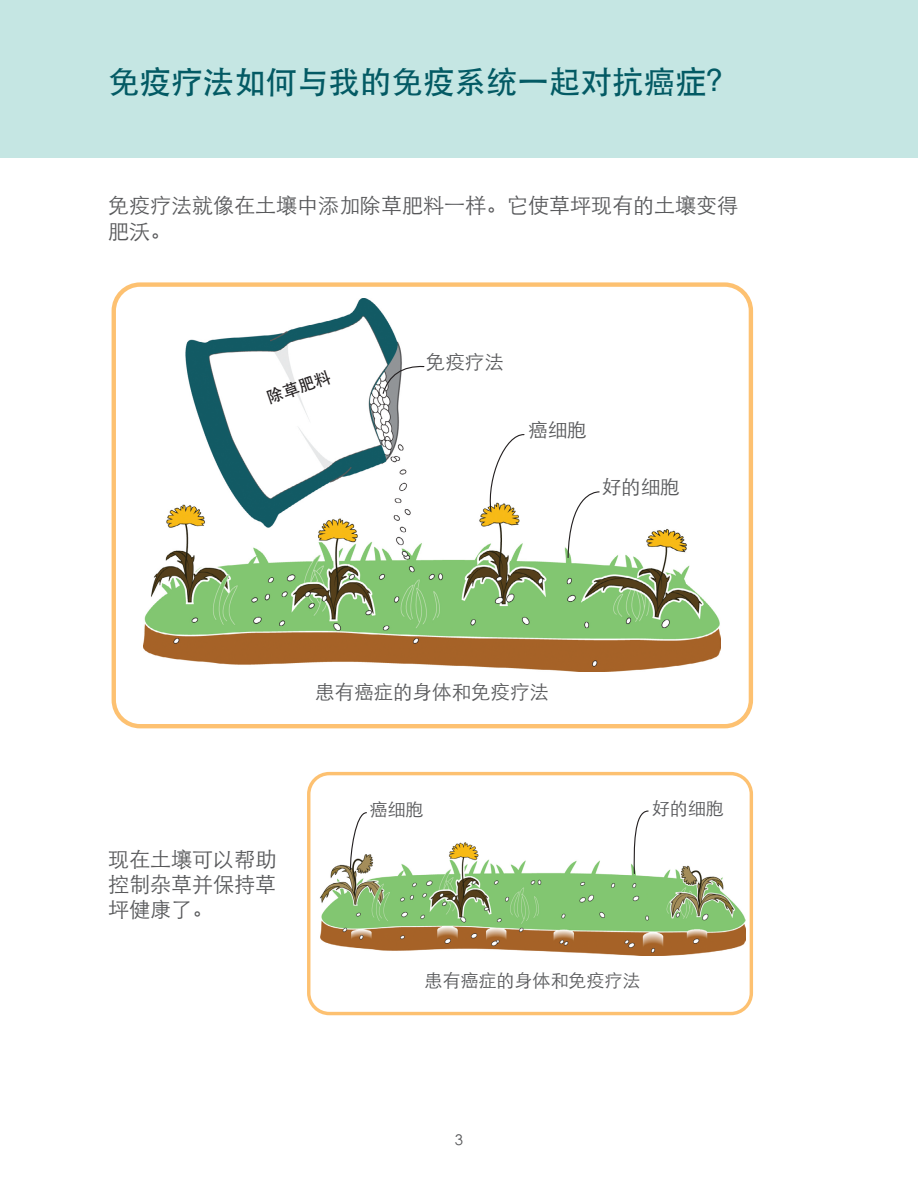
<style>
.page{position:relative;width:918px;height:1188px;background:#fff}
.page>*{position:absolute;margin:0;border:0;box-sizing:border-box;transform-origin:0 0}
.t1{font:500 31.5px "ST Heiti SC";color:#035a64}
.t2{font:300 21px/25.2px "ST Heiti SC";color:#57585a;text-align:justify}
.t3{font:300 19.5px "ST Heiti SC";color:#57585a}
.t4{font:300 18px "ST Heiti SC";color:#57585a}
.t5{font:500 16.5px "ST Heiti SC";color:#231f20}
.t6{font:300 15px "ST Heiti SC";color:#57585a}
</style>
<div class="page">
<div style="left:0;top:0;width:918px;height:158px;background:#c5e6e3"></div>
<div style="left:307px;top:772px;width:446px;height:243px;border:3px solid #fdc171;border-radius:21px"></div>
<img style="left:144px;top:298px;width:576px;height:374px">
<svg style="left:567px;top:491px;width:33px;height:68px"></svg>
<svg style="left:382px;top:365px;width:43px;height:30px"></svg>
<svg style="left:487px;top:434px;width:38px;height:78px"></svg>
<div style="left:112px;top:282px;width:641px;height:446px;border:4px solid #fdc171;border-radius:26px"></div>
<img style="left:320px;top:842px;width:425px;height:114px">
<svg style="left:633px;top:810px;width:16px;height:65px"></svg>
<svg style="left:349px;top:812px;width:19px;height:59px"></svg>
<h1 class="t1" style="left:108px;top:64px;width:631px">免疫疗法如何与我的免疫系统一起对抗癌症？</h1>
<p class="t2" style="left:108px;top:191px;width:631px">免疫疗法就像在土壤中添加除草肥料一样。它使草坪现有的土壤变得肥沃。</p>
<p class="t5" style="left:265px;top:389px;width:67px;rotate:-19deg">除草肥料</p>
<p class="t3" style="left:426px;top:345px;width:79px">免疫疗法</p>
<p class="t3" style="left:528px;top:414px;width:60px">癌细胞</p>
<p class="t3" style="left:602px;top:470px;width:79px">好的细胞</p>
<p class="t3" style="left:315px;top:675px;width:235px">患有癌症的身体和免疫疗法</p>
<p class="t2" style="left:108px;top:844px;width:169px">现在土壤可以帮助控制杂草并保持草坪健康了。</p>
<p class="t4" style="left:370px;top:794px;width:55px">癌细胞</p>
<p class="t4" style="left:652px;top:793px;width:73px">好的细胞</p>
<p class="t4" style="left:424px;top:965px;width:217px">患有癌症的身体和免疫疗法</p>
<p class="t6" style="left:455px;top:1128px;width:10px">3</p>
</div>
